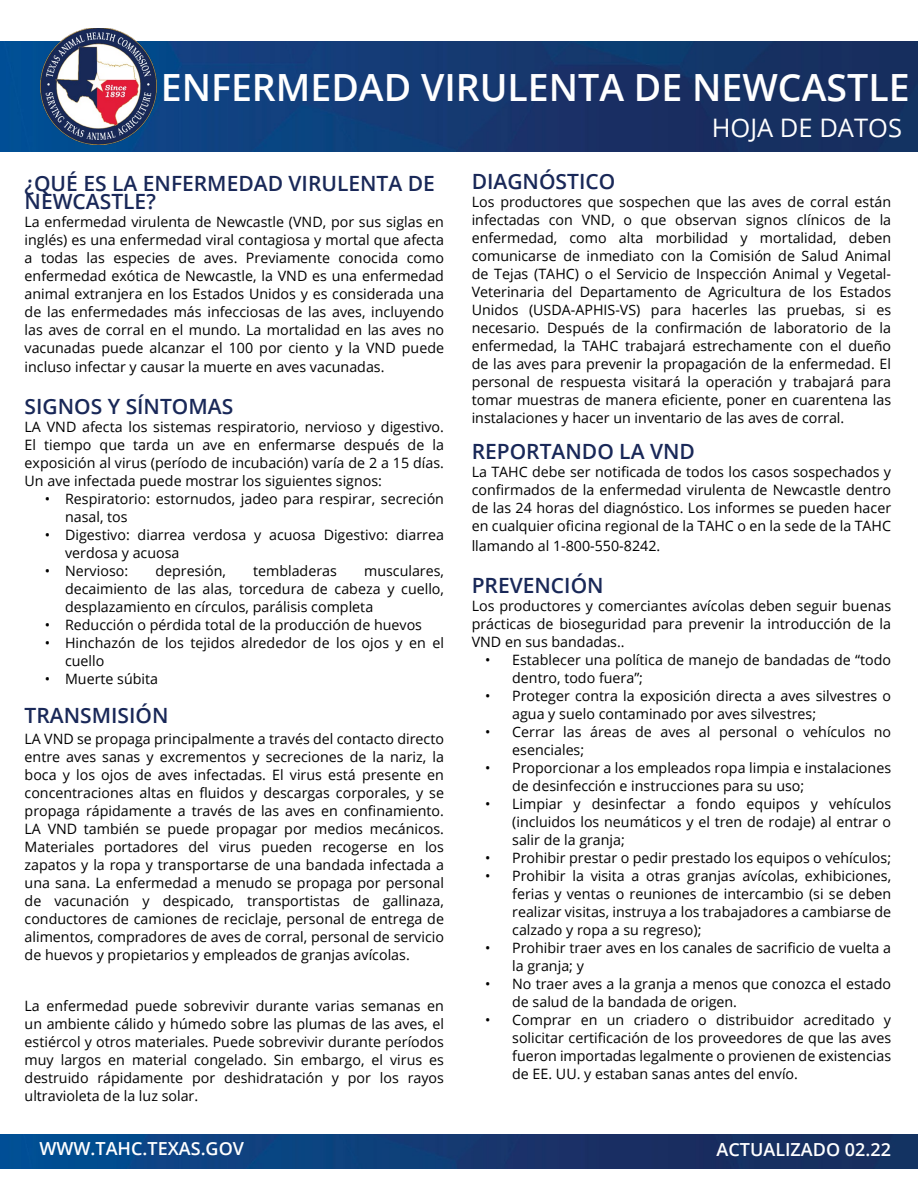
<style>
.page{position:relative;width:918px;height:1188px;background:#fff}
.page>*{position:absolute;margin:0;border:0;box-sizing:border-box;transform-origin:0 0}
.t1{font:600 37.5px "Open Sans";color:#fff}
.t2{font:25.5px "Open Sans";color:#fff}
.t3{font:600 21px/18px "Open Sans";color:#192858}
.t4{font:600 18px "Open Sans";color:#fff}
.t5{font:14.25px/18px "Open Sans";color:#000;text-align:justify}
</style>
<div class="page">
<img style="left:0;top:41px;width:918px;height:110px">
<img style="left:0;top:1134px;width:918px;height:35px">
<img style="left:41px;top:28px;width:115px;height:117px">
<p class="t1" style="left:161px;top:62px;width:750px">ENFERMEDAD VIRULENTA DE NEWCASTLE</p>
<p class="t2" style="left:712px;top:111px;width:192px">HOJA DE DATOS</p>
<p class="t3" style="left:25px;top:174px;width:412px">¿QUÉ ES LA ENFERMEDAD VIRULENTA DE<br>NEWCASTLE?</p>
<p class="t5" style="left:25px;top:212px;width:421px">La enfermedad virulenta de Newcastle (VND, por sus siglas en inglés) es una enfermedad viral contagiosa y mortal que afecta a todas las especies de aves. Previamente conocida como enfermedad exótica de Newcastle, la VND es una enfermedad animal extranjera en los Estados Unidos y es considerada una de las enfermedades más infecciosas de las aves, incluyendo las aves de corral en el mundo. La mortalidad en las aves no vacunadas puede alcanzar el 100 por ciento y la VND puede</p>
<p class="t5" style="left:25px;top:358px;width:361px">incluso infectar y causar la muerte en aves vacunadas.</p>
<p class="t3" style="left:25px;top:397px;width:210px">SIGNOS Y SÍNTOMAS</p>
<p class="t5" style="left:25px;top:418px;width:421px">LA VND afecta los sistemas respiratorio, nervioso y digestivo.<br>El tiempo que tarda un ave en enfermarse después de la exposición al virus (período de incubación) varía de 2 a 15 días.<br>Un ave infectada puede mostrar los siguientes signos:</p>
<p class="t5" style="left:65px;top:490px;width:380px;text-indent:-20px">• Respiratorio: estornudos, jadeo para respirar, secreción nasal, tos</p>
<p class="t5" style="left:65px;top:526px;width:380px;text-indent:-20px">• Digestivo: diarrea verdosa y acuosa Digestivo: diarrea verdosa y acuosa</p>
<p class="t5" style="left:45px;top:562px;width:85px">• Nervioso:</p>
<p class="t5" style="left:155px;top:562px;width:72px">depresión,</p>
<p class="t5" style="left:253px;top:562px;width:85px">tembladeras</p>
<p class="t3" style="left:472px;top:172px;width:145px">DIAGNÓSTICO</p>
<p class="t5" style="left:472px;top:193px;width:421px">Los productores que sospechen que las aves de corral están infectadas con VND, o que observan signos clínicos de la enfermedad, como alta morbilidad y mortalidad, deben comunicarse de inmediato con la Comisión de Salud Animal de Tejas (TAHC) o el Servicio de Inspección Animal y Vegetal-Veterinaria del Departamento de Agricultura de los Estados Unidos (USDA-APHIS-VS) para hacerles las pruebas, si es necesario. Después de la confirmación de laboratorio de la enfermedad, la TAHC trabajará estrechamente con el dueño de las aves para prevenir la propagación de la enfermedad. El personal de respuesta visitará la operación y trabajará para tomar muestras de manera eficiente, poner en cuarentena las instalaciones y hacer un inventario de las aves de corral.</p>
<p class="t3" style="left:472px;top:442px;width:225px">REPORTANDO LA VND</p>
<p class="t5" style="left:472px;top:463px;width:421px">La TAHC debe ser notificada de todos los casos sospechados y confirmados de la enfermedad virulenta de Newcastle dentro de las 24 horas del diagnóstico. Los informes se pueden hacer en cualquier oficina regional de la TAHC o en la sede de la TAHC</p>
<p class="t5" style="left:472px;top:536px;width:190px">llamando al 1-800-550-8242.</p>
<p class="t3" style="left:472px;top:575px;width:133px">PREVENCIÓN</p>
<p class="t5" style="left:472px;top:596px;width:421px">Los productores y comerciantes avícolas deben seguir buenas prácticas de bioseguridad para prevenir la introducción de la VND en sus bandadas..</p>
<p class="t5" style="left:512px;top:650px;width:380px;text-indent:-27px">• Establecer una política de manejo de bandadas de “todo dentro, todo fuera”;</p>
<p class="t5" style="left:512px;top:686px;width:380px;text-indent:-27px">• Proteger contra la exposición directa a aves silvestres o agua y suelo contaminado por aves silvestres;</p>
<p class="t5" style="left:512px;top:722px;width:380px;text-indent:-27px">• Cerrar las áreas de aves al personal o vehículos no esenciales;</p>
<p class="t5" style="left:512px;top:758px;width:380px;text-indent:-27px">• Proporcionar a los empleados ropa limpia e instalaciones de desinfección e instrucciones para su uso;</p>
<p class="t5" style="left:512px;top:794px;width:380px;text-indent:-27px">• Limpiar y desinfectar a fondo equipos y vehículos (incluidos los neumáticos y el tren de rodaje) al entrar o salir de la granja;</p>
<p class="t5" style="left:485px;top:848px;width:407px">• Prohibir prestar o pedir prestado los equipos o vehículos;</p>
<p class="t5" style="left:512px;top:866px;width:380px;text-indent:-27px">• Prohibir la visita a otras granjas avícolas, exhibiciones, ferias y ventas o reuniones de intercambio (si se deben realizar visitas, instruya a los trabajadores a cambiarse de calzado y ropa a su regreso);</p>
<p class="t5" style="left:512px;top:938px;width:380px;text-indent:-27px">• Prohibir traer aves en los canales de sacrificio de vuelta a la granja; y</p>
<p class="t5" style="left:512px;top:974px;width:380px;text-indent:-27px">• No traer aves a la granja a menos que conozca el estado de salud de la bandada de origen.</p>
<p class="t5" style="left:512px;top:1010px;width:380px;text-indent:-27px">• Comprar en un criadero o distribuidor acreditado y solicitar certificación de los proveedores de que las aves fueron importadas legalmente o provienen de existencias de EE. UU. y estaban sanas antes del envío.</p>
<p class="t5" style="left:65px;top:562px;width:380px;text-indent:299px">musculares, decaimiento de las alas, torcedura de cabeza y cuello, desplazamiento en círculos, parálisis completa</p>
<p class="t5" style="left:45px;top:616px;width:379px">• Reducción o pérdida total de la producción de huevos</p>
<p class="t5" style="left:65px;top:634px;width:380px;text-indent:-20px">• Hinchazón de los tejidos alrededor de los ojos y en el cuello</p>
<p class="t5" style="left:45px;top:670px;width:115px">• Muerte súbita</p>
<p class="t3" style="left:25px;top:706px;width:145px">TRANSMISIÓN</p>
<p class="t5" style="left:25px;top:730px;width:421px">LA VND se propaga principalmente a través del contacto directo entre aves sanas y excrementos y secreciones de la nariz, la boca y los ojos de aves infectadas. El virus está presente en concentraciones altas en fluidos y descargas corporales, y se propaga rápidamente a través de las aves en confinamiento.<br>LA VND también se puede propagar por medios mecánicos.<br>Materiales portadores del virus pueden recogerse en los zapatos y la ropa y transportarse de una bandada infectada a una sana. La enfermedad a menudo se propaga por personal de vacunación y despicado, transportistas de gallinaza, conductores de camiones de reciclaje, personal de entrega de alimentos, compradores de aves de corral, personal de servicio de huevos y propietarios y empleados de granjas avícolas.</p>
<p class="t5" style="left:25px;top:997px;width:421px">La enfermedad puede sobrevivir durante varias semanas en un ambiente cálido y húmedo sobre las plumas de las aves, el estiércol y otros materiales. Puede sobrevivir durante períodos muy largos en material congelado. Sin embargo, el virus es destruido rápidamente por deshidratación y por los rayos ultravioleta de la luz solar.</p>
<p class="t4" style="left:39px;top:1136px;width:206px">WWW.TAHC.TEXAS.GOV</p>
<p class="t4" style="left:717px;top:1137px;width:176px">ACTUALIZADO 02.22</p>
</div>
